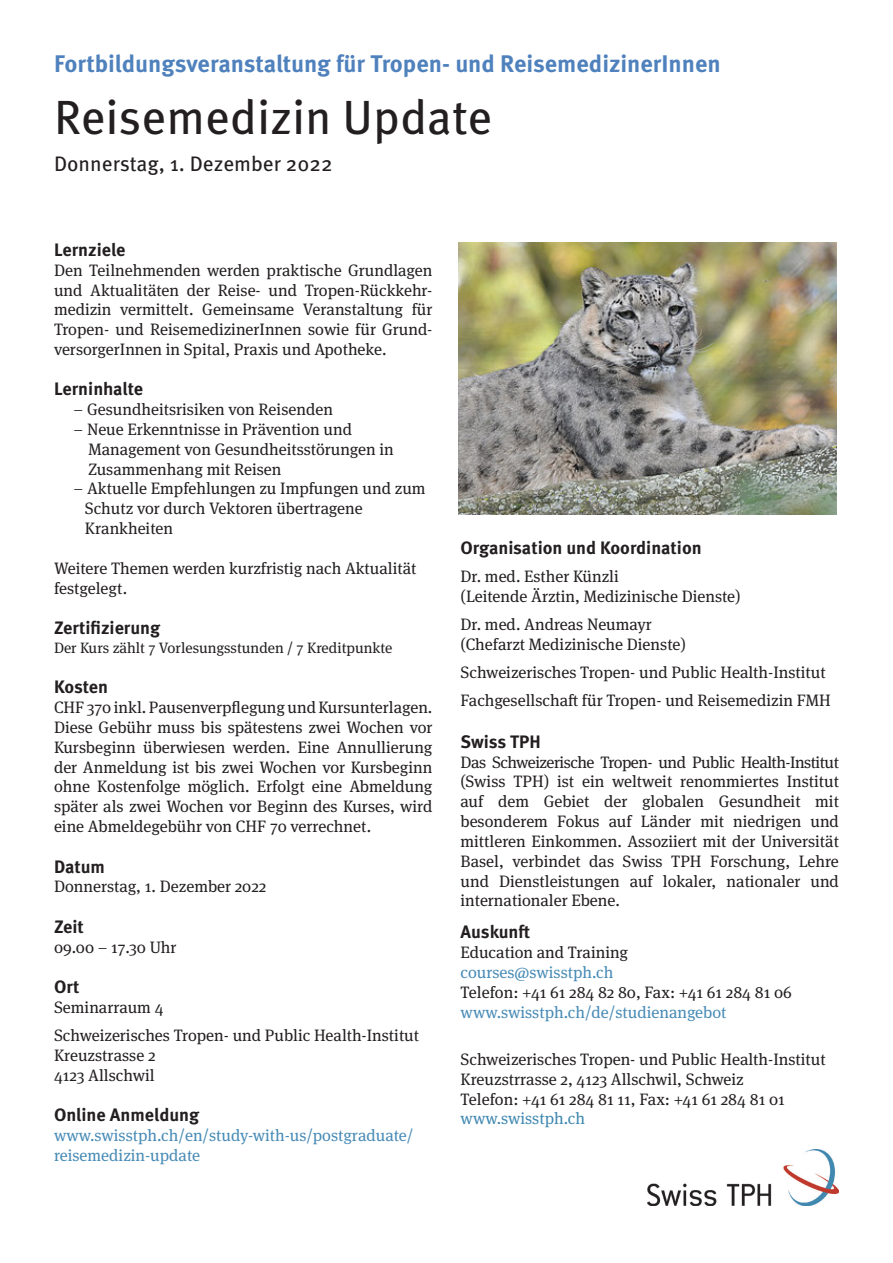
<style>
.page{position:relative;width:893px;height:1263px;background:#fff}
.page>*{position:absolute;margin:0;border:0;box-sizing:border-box;transform-origin:0 0}
.T_T_Cover{font:48px "Meta OT";color:#231f20}
.Heading_1{font:700 24px "Meta OT";color:#4f81bd}
.T_T_Cover-2{font:21px "Meta OT";color:#231f20}
.T_T_Cover-3{font:700 18px "Meta OT";color:#231f20}
.t1{font:16.5px/19.8px "Meta Serif OT";color:#231f20;text-align:justify}
.t2{font:16.5px/19.8px "Meta Serif OT";color:#488bb6}
.t3{font:16.5px "Meta Serif OT";color:#4088b0}
.t4{font:15px "Meta Serif OT";color:#231f20}
</style>
<div class="page">
<img style="left:648px;top:1149px;width:191px;height:57px">
<img style="left:458px;top:242px;width:379px;height:272px">
<p class="Heading_1" style="left:54px;top:49px;width:668px">Fortbildungsveranstaltung für Tropen- und ReisemedizinerInnen</p>
<p class="T_T_Cover" style="left:54px;top:88px;width:440px">Reisemedizin Update</p>
<p class="T_T_Cover-2" style="left:54px;top:151px;width:280px">Donnerstag, 1. Dezember 2022</p>
<p class="T_T_Cover-3" style="left:54px;top:238px;width:73px">Lernziele</p>
<p class="t1" style="left:54px;top:260px;width:380px">Den Teilnehmenden werden praktische Grundlagen und Aktualitäten der Reise- und Tropen-Rückkehr&shy;medizin vermittelt. Gemeinsame Veranstaltung für Tropen- und ReisemedizinerInnen sowie für Grund&shy;versorgerInnen in Spital, Praxis und Apotheke.</p>
<p class="T_T_Cover-3" style="left:54px;top:378px;width:91px">Lerninhalte</p>
<p class="t1" style="left:74px;top:400px;width:261px">– Gesundheitsrisiken von Reisenden</p>
<p class="t1" style="left:74px;top:419px;width:280px">– Neue Erkenntnisse in Prävention und</p>
<p class="t1" style="left:88px;top:439px;width:307px">Management von Gesundheitsstörungen in</p>
<p class="t1" style="left:88px;top:459px;width:195px">Zusammenhang mit Reisen</p>
<p class="t1" style="left:74px;top:479px;width:353px">– Aktuelle Empfehlungen zu Impfungen und zum</p>
<p class="t1" style="left:85px;top:499px;width:280px">Schutz vor durch Vektoren übertragene</p>
<p class="t1" style="left:85px;top:518px;width:90px">Krankheiten</p>
<p class="t1" style="left:54px;top:558px;width:364px">Weitere Themen werden kurzfristig nach Aktualität festgelegt.</p>
<p class="T_T_Cover-3" style="left:54px;top:616px;width:108px">Zertifizierung</p>
<p class="t4" style="left:54px;top:638px;width:340px">Der Kurs zählt 7 Vorlesungsstunden / 7 Kreditpunkte</p>
<p class="T_T_Cover-3" style="left:54px;top:676px;width:56px">Kosten</p>
<p class="t1" style="left:54px;top:697px;width:380px">CHF 370 inkl. Pausenverpflegung und Kursunterlagen.<br>Diese Gebühr muss bis spätestens zwei Wochen vor Kursbeginn überwiesen werden. Eine Annullierung der Anmeldung ist bis zwei Wochen vor Kursbeginn ohne Kostenfolge möglich. Erfolgt eine Abmeldung später als zwei Wochen vor Beginn des Kurses, wird eine Abmeldegebühr von CHF 70 verrechnet.</p>
<p class="T_T_Cover-3" style="left:54px;top:855px;width:52px">Datum</p>
<p class="t1" style="left:54px;top:877px;width:214px">Donnerstag, 1. Dezember 2022</p>
<p class="T_T_Cover-3" style="left:54px;top:915px;width:31px">Zeit</p>
<p class="t1" style="left:54px;top:937px;width:124px">09.00 – 17.30 Uhr</p>
<p class="T_T_Cover-3" style="left:54px;top:975px;width:27px">Ort</p>
<p class="t1" style="left:54px;top:997px;width:111px">Seminarraum 4</p>
<p class="t1" style="left:54px;top:1025px;width:367px">Schweizerisches Tropen- und Public Health-Institut</p>
<p class="t1" style="left:54px;top:1045px;width:103px">Kreuzstrasse 2</p>
<p class="t1" style="left:54px;top:1065px;width:102px">4123 Allschwil</p>
<p class="T_T_Cover-3" style="left:54px;top:1104px;width:147px">Online Anmeldung</p>
<p class="t2" style="left:54px;top:1125px;width:361px">www.swisstph.ch/en/study-with-us/postgraduate/ reisemedizin-update</p>
<p class="T_T_Cover-3" style="left:460px;top:536px;width:243px">Organisation und Koordination</p>
<p class="t1" style="left:460px;top:566px;width:282px">Dr. med. Esther Künzli<br>(Leitende Ärztin, Medizinische Dienste)</p>
<p class="t1" style="left:460px;top:614px;width:227px">Dr. med. Andreas Neumayr (Chefarzt Medizinische Dienste)</p>
<p class="t1" style="left:460px;top:662px;width:367px">Schweizerisches Tropen- und Public Health-Institut</p>
<p class="t1" style="left:460px;top:691px;width:372px">Fachgesellschaft für Tropen- und Reisemedizin FMH</p>
<p class="T_T_Cover-3" style="left:460px;top:730px;width:82px">Swiss TPH</p>
<p class="t1" style="left:460px;top:752px;width:380px">Das Schweizerische Tropen- und Public Health-Institut (Swiss TPH) ist ein weltweit renommiertes Institut auf dem Gebiet der globalen Gesundheit mit besonderem Fokus auf Länder mit niedrigen und mittleren Einkommen. Assoziiert mit der Universität Basel, verbindet das Swiss TPH Forschung, Lehre und Dienstleistungen auf lokaler, nationaler und internationaler Ebene.</p>
<p class="T_T_Cover-3" style="left:460px;top:921px;width:71px">Auskunft</p>
<p class="t1" style="left:460px;top:943px;width:169px">Education and Training</p>
<p class="t2" style="left:460px;top:962px;width:154px">courses@swisstph.ch</p>
<p class="t1" style="left:460px;top:982px;width:333px">Telefon: +41 61 284 82 80, Fax: +41 61 284 81 06</p>
<p class="t2" style="left:460px;top:1002px;width:267px">www.swisstph.ch/de/studienangebot</p>
<p class="t1" style="left:460px;top:1049px;width:367px">Schweizerisches Tropen- und Public Health-Institut</p>
<p class="t1" style="left:460px;top:1069px;width:285px">Kreuzstrrasse 2, 4123 Allschwil, Schweiz</p>
<p class="t1" style="left:460px;top:1089px;width:326px">Telefon: +41 61 284 81 11, Fax: +41 61 284 81 01</p>
<p class="t3" style="left:460px;top:1108px;width:126px">www.swisstph.ch</p>
</div>
